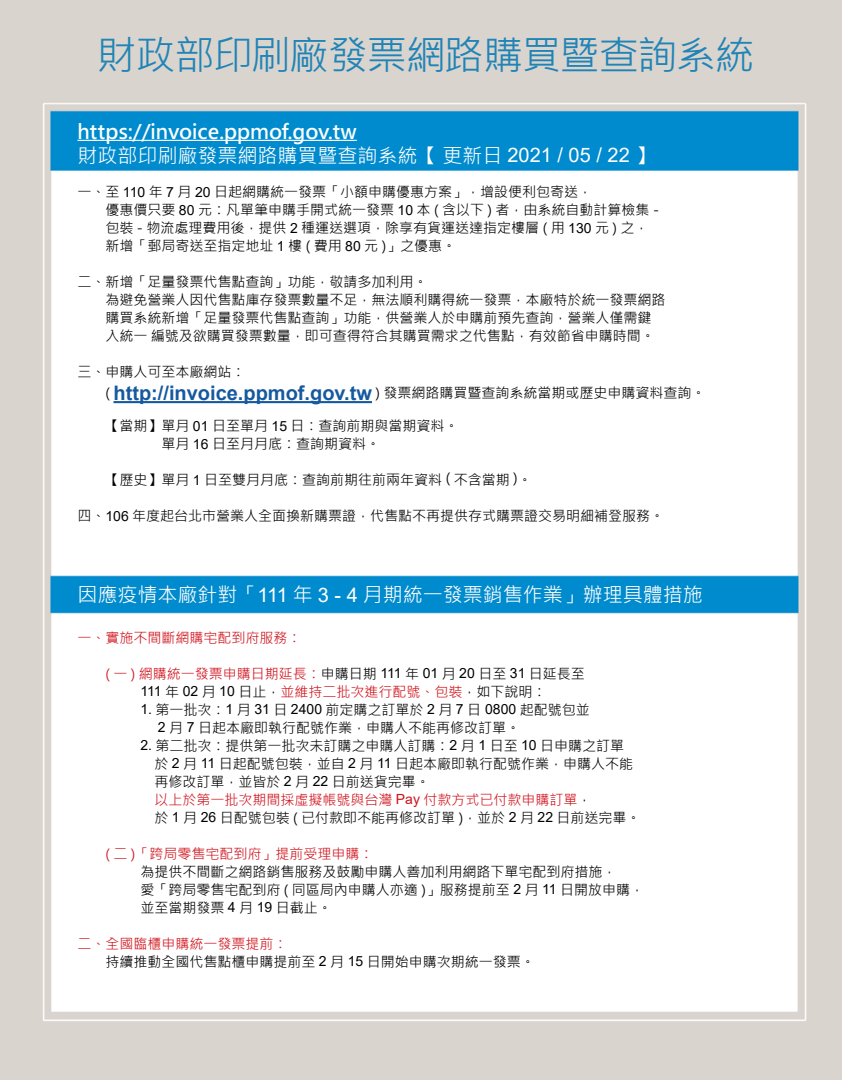
<style>
.page{position:relative;width:842px;height:1080px;background:#fff}
.page>*{position:absolute;margin:0;border:0;box-sizing:border-box;transform-origin:0 0}
.t1{font:40px "Microsoft Jheng Hei";letter-spacing:-.03em;color:#2084b6}
.t2{font:700 20px/24px "Microsoft Jheng Hei";color:#fff}
.t3{font:700 20px "Arial";color:#15599f}
.t4{font:20px "Microsoft Jheng Hei";color:#fff}
.t5{font:14px/18px "Microsoft Jheng Hei";color:#000}
.t6{font:14px/18px "Microsoft Jheng Hei";color:#d0121b;text-align:center}
.s1{font-weight:400}
.s2{font-family:"Arial";font-weight:400}
.s3{font-family:"Arial"}
.s4{font-family:"Microsoft Jheng Hei";font-weight:400;font-size:14px;color:#000}
.s5{color:#000}
.s6{font-family:"Arial";color:#000}
.s7{color:#d0121b}
.s8{font-family:"Arial";color:#d0121b}
</style>
<div class="page">
<img style="left:0;top:0;width:842px;height:1080px">
<hr style="left:77px;top:140px;width:280px;height:1px;background:#fff">
<hr style="left:113px;top:401px;width:259px;height:2px;background:#15599f">
<h1 class="t1" style="left:97px;top:30px;width:659px">財政部印刷廠發票網路購買暨查詢系統</h1>
<h2 class="t2" style="left:77px;top:119px;width:579px">https://invoice.ppmof.gov.tw<br><span class="s1">財政部印刷廠發票網路購買暨查詢系統【 更新日</span> <span class="s2">2021 / 05 / 22</span> <span class="s1">】</span></h2>
<p class="t5" style="left:105px;top:183px;width:555px;text-indent:-28px">一、至 <span class="s3">110</span> 年 <span class="s3">7</span> 月 <span class="s3">20</span> 日起網購統一發票「小額申購優惠方案」，增設便利包寄送，<br>優惠價只要 <span class="s3">80</span> 元：凡單筆申購手開式統一發票 <span class="s3">10</span> 本 ( 含以下 ) 者，由系統自動計算檢集 -包裝 - 物流處理費用後，提供 <span class="s3">2</span> 種運送選項，除享有貨運送達指定樓層 ( 用 <span class="s3">130</span> 元 ) 之，新增「郵局寄送至指定地址 <span class="s3">1</span> 樓 ( 費用 <span class="s3">80</span> 元 )」之優惠。</p>
<p class="t5" style="left:105px;top:273px;width:561px;text-indent:-28px">二、新增「足量發票代售點查詢」功能，敬請多加利用。<br>為避免營業人因代售點庫存發票數量不足，無法順利購得統一發票，本廠特於統一發票網路購買系統新增「足量發票代售點查詢」功能，供營業人於申購前預先查詢，營業人僅需鍵入統一 編號及欲購買發票數量，即可查得符合其購買需求之代售點，有效節省申購時間。</p>
<p class="t5" style="left:77px;top:363px;width:169px">三、申購人可至本廠網站：</p>
<h2 class="t3" style="left:105px;top:379px;width:602px"><span class="s4">(</span> http://invoice.ppmof.gov.tw <span class="s4">) 發票網路購買暨查詢系統當期或歷史申購資料查詢。</span></h2>
<p class="t5" style="left:161px;top:417px;width:299px;text-indent:-56px">【當期】單月 <span class="s3">01</span> 日至單月 <span class="s3">15</span> 日：查詢前期與當期資料。單月 <span class="s3">16</span> 日至月月底：查詢期資料。</p>
<p class="t5" style="left:105px;top:471px;width:428px">【歷史】單月 <span class="s3">1</span> 日至雙月月底：查詢前期往前兩年資料 ( 不含當期 )。</p>
<p class="t5" style="left:77px;top:507px;width:588px">四、<span class="s3">106</span> 年度起台北市營業人全面換新購票證，代售點不再提供存式購票證交易明細補登服務。</p>
<h2 class="t4" style="left:77px;top:582px;width:627px">因應疫情本廠針對「<span class="s3">111</span> 年 <span class="s3">3 - 4</span> 月期統一發票銷售作業」辦理具體措施</h2>
<p class="t6" style="left:77px;top:629px;width:226px">一、實施不間斷網購宅配到府服務：</p>
<p class="t6" style="left:105px;top:665px;width:481px">( 一 ) 網購統一發票申購日期延長：<span class="s5">申購日期</span> <span class="s6">111</span> <span class="s5">年</span> <span class="s6">01</span> <span class="s5">月</span> <span class="s6">20</span> <span class="s5">日至</span> <span class="s6">31</span> <span class="s5">日延長至<br></span><span class="s6">111</span> <span class="s5">年</span> <span class="s6">02</span> <span class="s5">月</span> <span class="s6">10</span> <span class="s5">日止，</span>並維持二批次進行配號、包裝<span class="s5">，如下說明：</span></p>
<p class="t5" style="left:158px;top:701px;width:433px;text-indent:-17px"><span class="s3">1.</span> 第一批次：<span class="s3">1</span> 月 <span class="s3">31</span> 日 <span class="s3">2400</span> 前定購之訂單於 <span class="s3">2</span> 月 <span class="s3">7</span> 日 <span class="s3">0800</span> 起配號包並<br><span class="s3">2</span> 月 <span class="s3">7</span> 日起本廠即執行配號作業，申購人不能再修改訂單。</p>
<p class="t5" style="left:154px;top:737px;width:488px;text-indent:-14px"><span class="s3">2.</span> 第二批次：提供第一批次未訂購之申購人訂購：<span class="s3">2</span> 月 <span class="s3">1</span> 日至 <span class="s3">10</span> 日申購之訂單於 <span class="s3">2</span> 月 <span class="s3">11</span> 日起配號包裝，並自 <span class="s3">2</span> 月 <span class="s3">11</span> 日起本廠即執行配號作業，申購人不能再修改訂單，並皆於 <span class="s3">2</span> 月 <span class="s3">22</span> 日前送貨完畢。<br><span class="s7">以上於第一批次期間採虛擬帳號與台灣</span> <span class="s8">Pay</span> <span class="s7">付款方式已付款申購訂單</span>，<br>於 <span class="s3">1</span> 月 <span class="s3">26</span> 日配號包裝 ( 已付款即不能再修改訂單 )，並於 <span class="s3">2</span> 月 <span class="s3">22</span> 日前送完畢。</p>
<p class="t6" style="left:105px;top:845px;width:269px">( 二 )「跨局零售宅配到府」提前受理申購：</p>
<p class="t5" style="left:140px;top:863px;width:505px">為提供不間斷之網路銷售服務及鼓勵申購人善加利用網路下單宅配到府措施，<br>愛「跨局零售宅配到府 ( 同區局內申購人亦適 )」服務提前至 <span class="s3">2</span> 月 <span class="s3">11</span> 日開放申購，並至當期發票 <span class="s3">4</span> 月 <span class="s3">19</span> 日截止。</p>
<p class="t5" style="left:105px;top:935px;width:431px;text-indent:-28px"><span class="s7">二、全國臨櫃申購統一發票提前：<br></span>持續推動全國代售點櫃申購提前至 <span class="s3">2</span> 月 <span class="s3">15</span> 日開始申購次期統一發票。</p>
</div>
